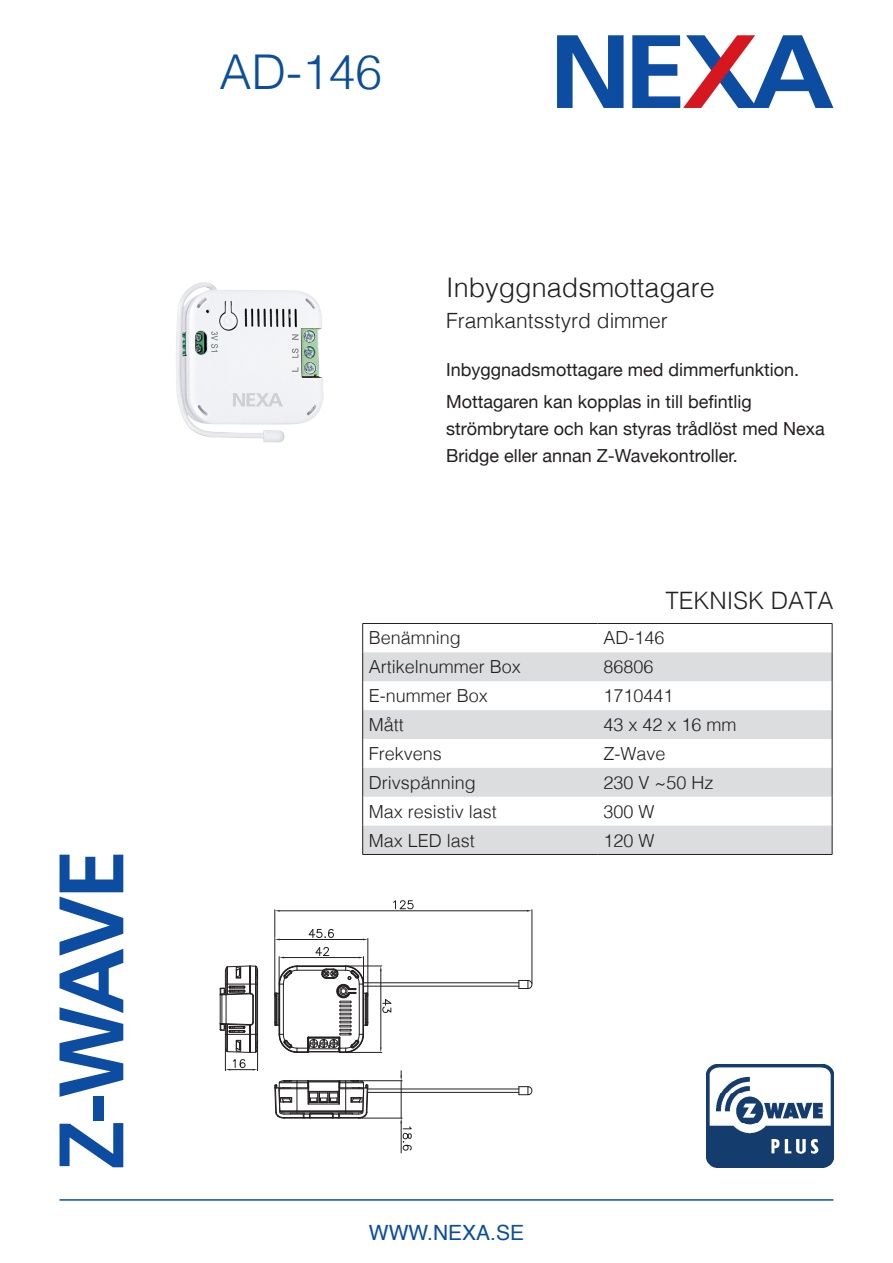
<style>
.page{position:relative;width:893px;height:1263px;background:#fff}
.page>*{position:absolute;margin:0;border:0;box-sizing:border-box;transform-origin:0 0}
.t1{font:300 48px "Helvetica";color:#0b4e9c}
.t2{font:300 27px "Helvetica";color:#231f20}
.t3{font:300 24px "Helvetica";color:#231f20}
.t4{font:300 21px "Helvetica";color:#231f20}
.t5{font:21px "Helvetica";color:#0b4e9c}
.t6{font:18px/31.2px "Helvetica Neue";color:#231f20}
.t7{font:300 18px "Helvetica";color:#231f20}
</style>
<div class="page">
<svg style="left:557px;top:35px;width:66px;height:73px"></svg>
<svg style="left:632px;top:35px;width:201px;height:73px"></svg>
<img style="left:176px;top:282px;width:148px;height:161px">
<svg style="left:363px;top:652px;width:469px;height:202px;fill:#dcdddf"></svg>
<hr style="left:362px;top:623px;width:235px;height:1px;background:#231f20">
<hr style="left:597px;top:623px;width:235px;height:1px;background:#231f20">
<svg style="left:362px;top:624px;width:1px;height:230px"></svg>
<svg style="left:832px;top:624px;width:1px;height:230px"></svg>
<hr style="left:362px;top:854px;width:235px;height:1px;background:#231f20">
<hr style="left:597px;top:854px;width:235px;height:1px;background:#231f20">
<hr style="left:60px;top:1199px;width:773px;height:2px;background:#0b4e9c">
<img style="left:706px;top:1065px;width:128px;height:102px">
<svg style="left:60px;top:1123px;width:63px;height:44px"></svg>
<div style="left:94px;top:1097px;width:10px;height:24px;background:#0d4da1"></div>
<svg style="left:60px;top:855px;width:63px;height:242px"></svg>
<hr style="left:347px;top:966px;width:35px;height:1px;background:#231f20">
<hr style="left:347px;top:1052px;width:35px;height:1px;background:#231f20">
<hr style="left:381px;top:971px;width:1px;height:76px;background:#231f20">
<svg style="left:382px;top:999px;width:10px;height:14px"></svg>
<hr style="left:368px;top:938px;width:1px;height:57px;background:#231f20">
<hr style="left:275px;top:938px;width:1px;height:57px;background:#231f20">
<hr style="left:280px;top:939px;width:83px;height:1px;background:#231f20">
<svg style="left:308px;top:929px;width:26px;height:9px"></svg>
<hr style="left:360px;top:1080px;width:42px;height:1px;background:#231f20">
<hr style="left:359px;top:1118px;width:43px;height:1px;background:#231f20">
<hr style="left:401px;top:1123px;width:1px;height:30px;background:#231f20">
<hr style="left:401px;top:1081px;width:1px;height:37px;background:#231f20">
<svg style="left:400px;top:1071px;width:2px;height:10px"></svg>
<svg style="left:400px;top:1118px;width:12px;height:33px"></svg>
<hr style="left:532px;top:910px;width:1px;height:73px;background:#231f20">
<hr style="left:280px;top:910px;width:247px;height:1px;background:#231f20">
<svg style="left:275px;top:910px;width:5px;height:30px"></svg>
<svg style="left:393px;top:900px;width:21px;height:9px"></svg>
<hr style="left:284px;top:1118px;width:74px;height:1px;background:#231f20">
<hr style="left:368px;top:1092px;width:151px;height:1px;background:#231f20">
<hr style="left:368px;top:1089px;width:151px;height:1px;background:#231f20">
<svg style="left:519px;top:1086px;width:14px;height:9px"></svg>
<svg style="left:274px;top:1080px;width:94px;height:38px"></svg>
<hr style="left:363px;top:986px;width:156px;height:1px;background:#231f20">
<hr style="left:363px;top:982px;width:156px;height:1px;background:#231f20">
<svg style="left:519px;top:980px;width:14px;height:9px"></svg>
<svg style="left:274px;top:947px;width:95px;height:106px"></svg>
<svg style="left:219px;top:965px;width:40px;height:106px"></svg>
<h1 class="t1" style="left:219px;top:31px;width:164px">AD-146</h1>
<h2 class="t2" style="left:446px;top:264px;width:270px">Inbyggnadsmottagare</h2>
<p class="t4" style="left:446px;top:303px;width:223px">Framkantsstyrd dimmer</p>
<p class="t6" style="left:446px;top:355px;width:354px">Inbyggnadsmottagare med dimmerfunktion.<br>Mottagaren kan kopplas in till befintlig</p>
<p class="t6" style="left:446px;top:416px;width:380px;line-height:27px">strömbrytare och kan styras trådlöst med Nexa<br>Bridge eller annan Z-Wavekontroller.</p>
<h3 class="t3" style="left:665px;top:580px;width:170px">TEKNISK DATA</h3>
<p class="t7" style="left:369px;top:623px;width:94px">Benämning</p>
<p class="t7" style="left:603px;top:623px;width:63px">AD-146</p>
<p class="t7" style="left:369px;top:651px;width:154px">Artikelnummer Box</p>
<p class="t7" style="left:603px;top:651px;width:52px">86806</p>
<p class="t7" style="left:369px;top:680px;width:121px">E-nummer Box</p>
<p class="t7" style="left:603px;top:680px;width:72px">1710441</p>
<p class="t7" style="left:369px;top:709px;width:37px">Mått</p>
<p class="t7" style="left:603px;top:709px;width:135px">43 x 42 x 16 mm</p>
<p class="t7" style="left:369px;top:738px;width:75px">Frekvens</p>
<p class="t7" style="left:603px;top:738px;width:64px">Z-Wave</p>
<p class="t7" style="left:369px;top:767px;width:109px">Drivspänning</p>
<p class="t7" style="left:603px;top:767px;width:111px">230 V ~50 Hz</p>
<p class="t7" style="left:369px;top:796px;width:130px">Max resistiv last</p>
<p class="t7" style="left:603px;top:796px;width:53px">300 W</p>
<p class="t7" style="left:369px;top:825px;width:108px">Max LED last</p>
<p class="t7" style="left:603px;top:825px;width:53px">120 W</p>
<p class="t5" style="left:369px;top:1216px;width:157px">WWW.NEXA.SE</p>
</div>
